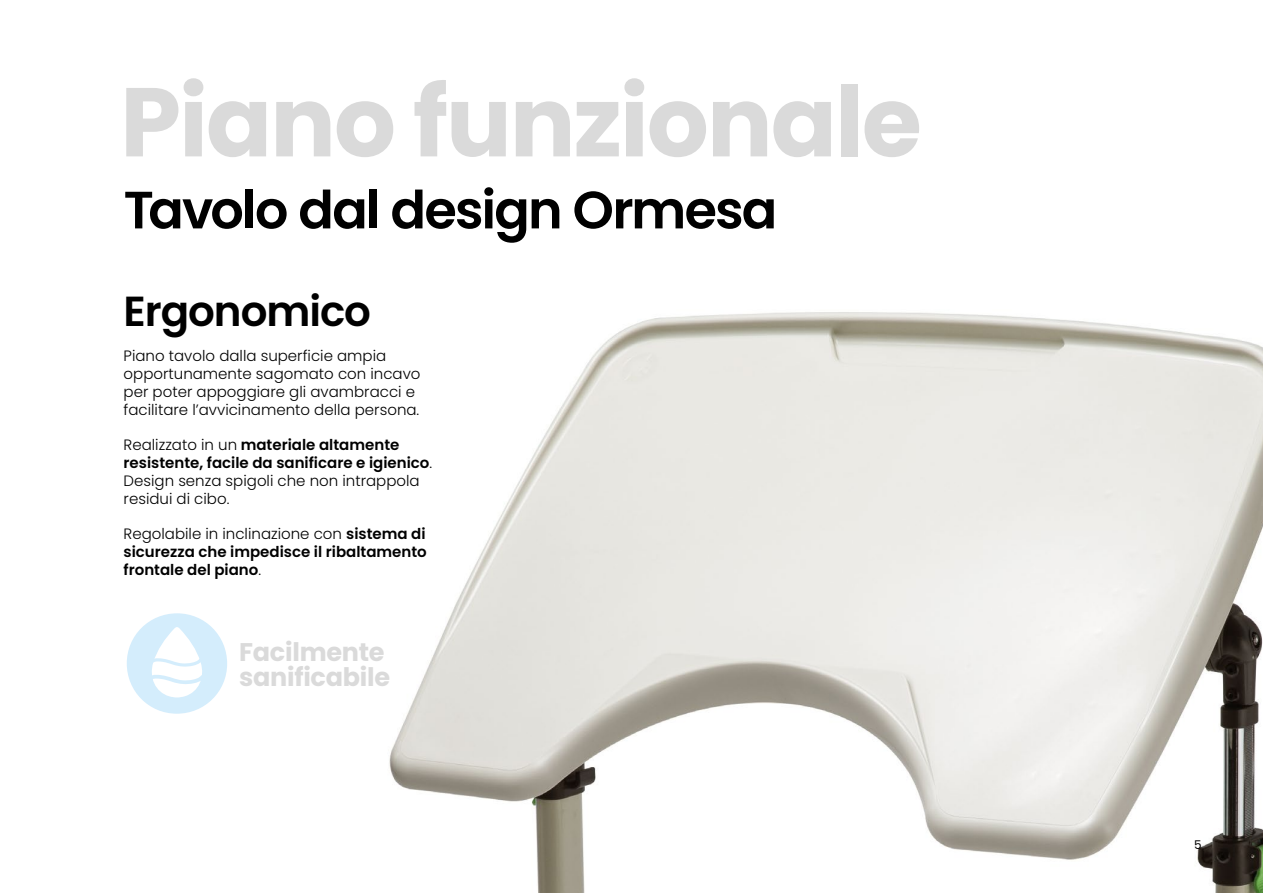
<style>
.page{position:relative;width:1263px;height:893px;background:#fff}
.page>*{position:absolute;margin:0;border:0;box-sizing:border-box;transform-origin:0 0}
.t1{font:700 97.5px "Poppins";letter-spacing:-.02em;color:#dadada}
.t2{font:600 52.5px "Poppins";letter-spacing:-.035em;color:#000}
.t3{font:600 42px "Poppins";letter-spacing:-.025em;color:#000}
.t4{font:700 25.5px/25.5px "Poppins";letter-spacing:-.01em;color:#dadada}
.t5{font:300 15px/18px "Poppins";color:#000}
.t6{font:600 15px/18px "Poppins";color:#000;text-align:justify}
.t7{font:12px "Poppins";color:#000}
.s1{font-weight:600}
.s2{font-weight:300}
</style>
<div class="page">
<img style="left:389px;top:312px;width:874px;height:581px">
<div style="left:127px;top:613px;width:100px;height:101px;background:#d4edfc;border-radius:50%"></div>
<svg style="left:152px;top:627px;width:50px;height:70px"></svg>
<h1 class="t1" style="left:120px;top:66px;width:803px">Piano funzionale</h1>
<h2 class="t2" style="left:124px;top:180px;width:655px">Tavolo dal design Ormesa</h2>
<h3 class="t3" style="left:124px;top:287px;width:249px">Ergonomico</h3>
<p class="t5" style="left:124px;top:347px;width:298px">Piano tavolo dalla superficie ampia opportunamente sagomato con incavo per poter appoggiare gli avambracci e facilitare l’avvicinamento della persona.</p>
<p class="t5" style="left:124px;top:436px;width:310px">Realizzato in un <span class="s1">materiale altamente resistente, facile da sanificare e igienico</span>.<br>Design senza spigoli che non intrappola residui di cibo.</p>
<p class="t6" style="left:124px;top:525px;width:305px"><span class="s2">Regolabile in inclinazione con</span> sistema di sicurezza che impedisce il ribaltamento frontale del piano<span class="s2">.</span></p>
<h3 class="t4" style="left:239px;top:639px;width:152px">Facilmente sanificabile</h3>
<p class="t7" style="left:1194px;top:838px;width:9px">5</p>
</div>
